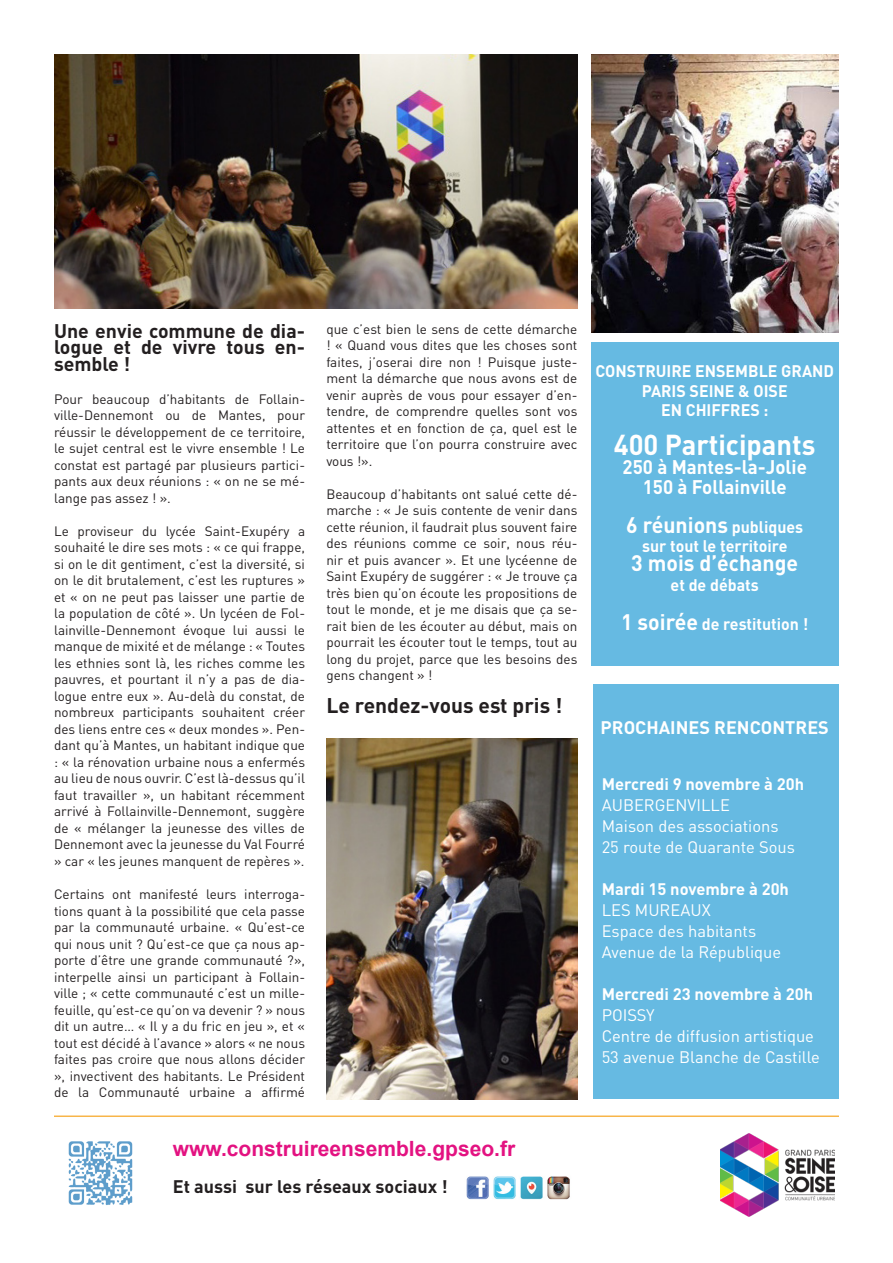
<style>
.page{position:relative;width:893px;height:1263px;background:#fff}
.page>*{position:absolute;margin:0;border:0;box-sizing:border-box;transform-origin:0 0}
.t1{font:700 28.5px "DIN";color:#fff;scale:.96 1}
.t2{font:700 22.2px "DIN";color:#fff;scale:.96 1}
.t3{font:700 21px "Arial";color:#e31281}
.t4{font:700 21px "DIN";color:#231f20}
.t5{font:700 19.5px/16.5px "DIN";color:#231f20;text-align:justify}
.t6{font:700 19.5px "DIN";color:#fff;scale:.96 1}
.t7{font:700 18px "DIN";color:#231f20}
.t8{font:700 18px "DIN";color:#fff}
.t9{font:700 16.65px/19.4px "DIN";color:#fff;text-align:center;scale:.96 1}
.t10{font:16.5px "DIN";color:#fff}
.t11{font:700 16.5px "DIN";color:#fff}
.t12{font:13.5px/16.5px "DIN";color:#231f20;text-align:justify}
.s1{font-size:16.65px}
.s2{font-size:22.2px}
</style>
<div class="page">
<div style="left:593px;top:684px;width:246px;height:414px;background:#66bae2"></div>
<img style="left:466px;top:1176px;width:104px;height:24px">
<hr style="left:54px;top:1115px;width:785px;height:2px;background:#f8b549">
<div style="left:591px;top:342px;width:248px;height:323px;background:#66bae2"></div>
<img style="left:68px;top:1141px;width:65px;height:64px">
<img style="left:54px;top:54px;width:523px;height:254px">
<img style="left:591px;top:54px;width:248px;height:278px">
<img style="left:326px;top:738px;width:251px;height:361px">
<img style="left:720px;top:1133px;width:115px;height:84px">
<p class="t5" style="left:54px;top:322px;width:253px">Une envie commune de dia&shy;logue et de vivre tous en&shy;semble !</p>
<p class="t12" style="left:54px;top:391px;width:253px">Pour beaucoup d’habitants de Follain&shy;ville-Dennemont ou de Mantes, pour réussir le développement de ce territoire, le sujet central est le vivre ensemble ! Le constat est partagé par plusieurs partici&shy;pants aux deux réunions : « on ne se mé&shy;lange pas assez ! ».</p>
<p class="t12" style="left:54px;top:523px;width:253px">Le proviseur du lycée Saint-Exupéry a souhaité le dire ses mots : « ce qui frappe, si on le dit gentiment, c’est la diversité, si on le dit brutalement, c’est les ruptures » et « on ne peut pas laisser une partie de la population de côté ». Un lycéen de Fol&shy;lainville-Dennemont évoque lui aussi le manque de mixité et de mélange : « Toutes les ethnies sont là, les riches comme les pauvres, et pourtant il n’y a pas de dia&shy;logue entre eux ». Au-delà du constat, de nombreux participants souhaitent créer des liens entre ces « deux mondes ». Pen&shy;dant qu’à Mantes, un habitant indique que : « la rénovation urbaine nous a enfermés au lieu de nous ouvrir. C’est là-dessus qu’il faut travailler », un habitant récemment arrivé à Follainville-Dennemont, suggère de « mélanger la jeunesse des villes de Dennemont avec la jeunesse du Val Fourré » car « les jeunes manquent de repères ».</p>
<p class="t12" style="left:54px;top:886px;width:253px">Certains ont manifesté leurs interroga&shy;tions quant à la possibilité que cela passe par la communauté urbaine. « Qu’est-ce qui nous unit ? Qu’est-ce que ça nous ap&shy;porte d’être une grande communauté ?», interpelle ainsi un participant à Follain&shy;ville ; « cette communauté c’est un mille&shy;feuille, qu’est-ce qu’on va devenir ? » nous dit un autre… « Il y a du fric en jeu », et « tout est décidé à l’avance » alors « ne nous faites pas croire que nous allons décider », invectivent des habitants. Le Président de la Communauté urbaine a affirmé</p>
<p class="t12" style="left:326px;top:320px;width:253px">que c’est bien le sens de cette démarche ! « Quand vous dites que les choses sont faites, j’oserai dire non ! Puisque juste&shy;ment la démarche que nous avons est de venir auprès de vous pour essayer d’en&shy;tendre, de comprendre quelles sont vos attentes et en fonction de ça, quel est le territoire que l’on pourra construire avec vous !».</p>
<p class="t12" style="left:326px;top:485px;width:253px">Beaucoup d’habitants ont salué cette dé&shy;marche : « Je suis contente de venir dans cette réunion, il faudrait plus souvent faire des réunions comme ce soir, nous réu&shy;nir et puis avancer ». Et une lycéenne de Saint Exupéry de suggérer : « Je trouve ça très bien qu’on écoute les propositions de tout le monde, et je me disais que ça se&shy;rait bien de les écouter au début, mais on pourrait les écouter tout le temps, tout au long du projet, parce que les besoins des gens changent » !</p>
<p class="t4" style="left:326px;top:692px;width:237px">Le rendez-vous est pris !</p>
<p class="t3" style="left:173px;top:1135px;width:344px">www.construireensemble.gpseo.fr</p>
<p class="t7" style="left:173px;top:1175px;width:276px">Et aussi sur les réseaux sociaux !</p>
<p class="t9" style="left:595px;top:361px;width:250px">CONSTRUIRE ENSEMBLE GRAND<br>PARIS SEINE &amp; OISE</p>
<p class="t9" style="left:661px;top:400px;width:113px">EN CHIFFRES :</p>
<p class="t1" style="left:614px;top:426px;width:212px">400 Participants</p>
<p class="t6" style="left:622px;top:454px;width:194px">250 à Mantes-la-Jolie</p>
<p class="t6" style="left:643px;top:474px;width:152px">150 à Follainville</p>
<p class="t2" style="left:626px;top:510px;width:186px">6 réunions <span class="s1">publiques</span></p>
<p class="t9" style="left:642px;top:535px;width:153px">sur tout le territoire</p>
<p class="t2" style="left:631px;top:549px;width:175px">3 mois d’échange</p>
<p class="t9" style="left:671px;top:574px;width:93px">et de débats</p>
<p class="t9" style="left:621px;top:613px;width:196px"><span class="s2">1 soirée</span> de restitution !</p>
<p class="t8" style="left:601px;top:715px;width:230px">PROCHAINES RENCONTRES</p>
<p class="t11" style="left:602px;top:773px;width:204px">Mercredi 9 novembre à 20h</p>
<p class="t10" style="left:602px;top:794px;width:130px">AUBERGENVILLE</p>
<p class="t10" style="left:602px;top:815px;width:178px">Maison des associations</p>
<p class="t10" style="left:602px;top:836px;width:195px">25 route de Quarante Sous</p>
<p class="t11" style="left:602px;top:878px;width:189px">Mardi 15 novembre à 20h</p>
<p class="t10" style="left:602px;top:899px;width:111px">LES MUREAUX</p>
<p class="t10" style="left:602px;top:920px;width:156px">Espace des habitants</p>
<p class="t10" style="left:602px;top:941px;width:181px">Avenue de la République</p>
<p class="t11" style="left:602px;top:983px;width:213px">Mercredi 23 novembre à 20h</p>
<p class="t10" style="left:602px;top:1004px;width:55px">POISSY</p>
<p class="t10" style="left:602px;top:1025px;width:214px">Centre de diffusion artistique</p>
<p class="t10" style="left:602px;top:1046px;width:220px">53 avenue Blanche de Castille</p>
</div>
